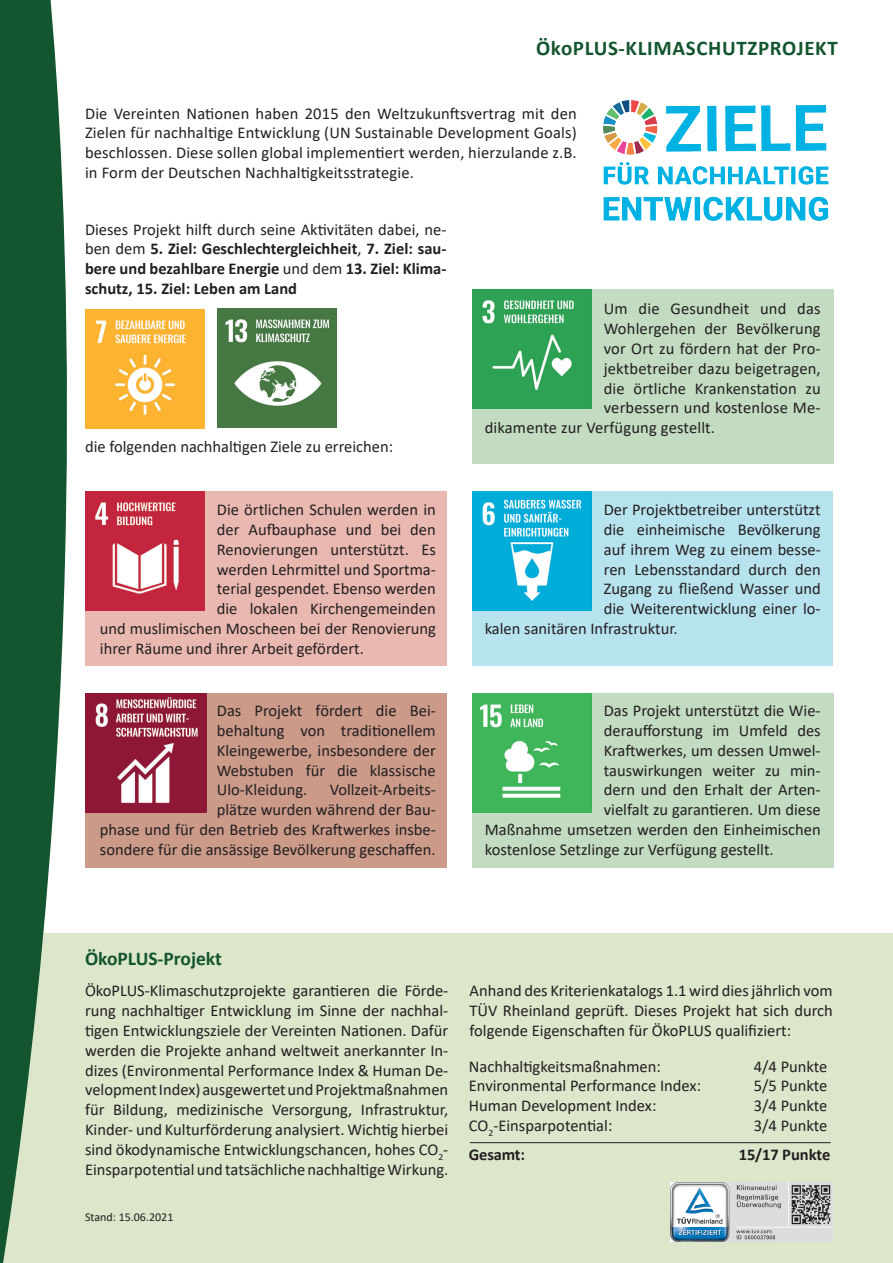
<style>
.page{position:relative;width:893px;height:1263px;background:#fff}
.page>*{position:absolute;margin:0;border:0;box-sizing:border-box;transform-origin:0 0}
.t1{font:700 21px "Calibri";letter-spacing:.03em;color:#13552e}
.t2{font:700 19.5px "Calibri";color:#13552e}
.t3{font:16.5px/19.8px "Calibri";color:#231f20;text-align:justify}
.t4{font:700 16.5px/19.8px "Calibri";color:#231f20;text-align:justify}
.t5{font:12px "Calibri";color:#231f20}
.s1{font-weight:400}
</style>
<div class="page">
<div style="left:85px;top:693px;width:361px;height:174px;background:#cb9a89"></div>
<div style="left:0;top:933px;width:893px;height:330px;background:#dbe6ca"></div>
<img style="left:670px;top:1182px;width:163px;height:59px">
<hr style="left:470px;top:1142px;width:361px;height:1px;background:#231f20">
<div style="left:472px;top:289px;width:361px;height:174px;background:#c2dbc1"></div>
<img style="left:472px;top:289px;width:119px;height:119px">
<img style="left:107px;top:309px;width:97px;height:119px">
<img style="left:217px;top:308px;width:119px;height:119px">
<div style="left:85px;top:491px;width:361px;height:174px;background:#e9b8b0"></div>
<img style="left:107px;top:491px;width:97px;height:119px">
<div style="left:472px;top:491px;width:360px;height:174px;background:#b7e3ef"></div>
<div style="left:472px;top:693px;width:361px;height:174px;background:#c2dbc1"></div>
<img style="left:472px;top:693px;width:119px;height:119px">
<img style="left:603px;top:100px;width:226px;height:121px">
<svg style="left:0;top:0;width:107px;height:1263px"></svg>
<img style="left:472px;top:491px;width:119px;height:119px">
<img style="left:85px;top:693px;width:121px;height:119px">
<p class="t1" style="left:536px;top:33px;width:303px">ÖkoPLUS-KLIMASCHUTZPROJEKT</p>
<p class="t3" style="left:85px;top:103px;width:493px">Die Vereinten Nationen haben 2015 den Weltzukunftsvertrag mit den Zielen für nachhaltige Entwicklung (UN Sustainable Development Goals) beschlossen. Diese sollen global implementiert werden, hierzulande z.B. in Form der Deutschen Nachhaltigkeitsstrategie.</p>
<p class="t4" style="left:85px;top:219px;width:363px"><span class="s1">Dieses Projekt hilft durch seine Aktivitäten dabei, ne&shy;ben dem</span> 5. Ziel: Geschlechtergleichheit<span class="s1">,</span> 7. Ziel: sau&shy;bere und bezahlbare Energie <span class="s1">und dem</span> 13. Ziel: Klima&shy;schutz, 15. Ziel: Leben am Land</p>
<p class="t3" style="left:85px;top:437px;width:310px">die folgenden nachhaltigen Ziele zu erreichen:</p>
<p class="t3" style="left:217px;top:499px;width:220px">Die örtlichen Schulen werden in</p>
<p class="t3" style="left:217px;top:519px;width:220px">der Aufbauphase und bei den</p>
<p class="t3" style="left:217px;top:539px;width:220px">Renovierungen unterstützt. Es</p>
<p class="t3" style="left:217px;top:559px;width:220px">werden Lehrmittel und Sportma-</p>
<p class="t3" style="left:217px;top:579px;width:220px">terial gespendet. Ebenso werden</p>
<p class="t3" style="left:217px;top:598px;width:220px">die lokalen Kirchengemeinden</p>
<p class="t3" style="left:100px;top:618px;width:337px">und muslimischen Moscheen bei der Renovierung</p>
<p class="t3" style="left:100px;top:638px;width:265px">ihrer Räume und ihrer Arbeit gefördert.</p>
<p class="t3" style="left:217px;top:700px;width:220px">Das Projekt fördert die Bei&shy;behaltung von traditionellem Kleingewerbe, insbesondere der Webstuben für die klassische Ulo-Kleidung.</p>
<p class="t3" style="left:100px;top:779px;width:337px;text-align:right">Vollzeit-Arbeits-<br>plätze wurden während der Bau-<br>phase und für den Betrieb des Kraftwerkes insbe&shy;sondere für die ansässige Bevölkerung geschaffen.</p>
<p class="t2" style="left:85px;top:945px;width:138px">ÖkoPLUS-Projekt</p>
<p class="t3" style="left:604px;top:298px;width:218px">Um die Gesundheit und das</p>
<p class="t3" style="left:604px;top:318px;width:218px">Wohlergehen der Bevölkerung</p>
<p class="t3" style="left:604px;top:338px;width:218px">vor Ort zu fördern hat der Pro-</p>
<p class="t3" style="left:604px;top:358px;width:218px">jektbetreiber dazu beigetragen,</p>
<p class="t3" style="left:604px;top:378px;width:218px">die örtliche Krankenstation zu</p>
<p class="t3" style="left:604px;top:397px;width:218px">verbessern und kostenlose Me-</p>
<p class="t3" style="left:485px;top:417px;width:232px">dikamente zur Verfügung gestellt.</p>
<p class="t3" style="left:604px;top:499px;width:218px">Der Projektbetreiber unterstützt</p>
<p class="t3" style="left:604px;top:519px;width:218px">die einheimische Bevölkerung</p>
<p class="t3" style="left:604px;top:539px;width:218px">auf ihrem Weg zu einem besse-</p>
<p class="t3" style="left:604px;top:559px;width:218px">ren Lebensstandard durch den</p>
<p class="t3" style="left:604px;top:579px;width:218px">Zugang zu fließend Wasser und</p>
<p class="t3" style="left:604px;top:598px;width:218px">die Weiterentwicklung einer lo-</p>
<p class="t3" style="left:485px;top:618px;width:194px">kalen sanitären Infrastruktur.</p>
<p class="t3" style="left:604px;top:700px;width:218px">Das Projekt unterstützt die Wie-</p>
<p class="t3" style="left:604px;top:720px;width:218px">deraufforstung im Umfeld des</p>
<p class="t3" style="left:604px;top:740px;width:218px">Kraftwerkes, um dessen Umwel-</p>
<p class="t3" style="left:604px;top:760px;width:218px">tauswirkungen weiter zu min-</p>
<p class="t3" style="left:604px;top:779px;width:218px">dern und den Erhalt der Arten-</p>
<p class="t3" style="left:604px;top:799px;width:218px">vielfalt zu garantieren. Um diese</p>
<p class="t3" style="left:485px;top:819px;width:337px">Maßnahme umsetzen werden den Einheimischen</p>
<p class="t3" style="left:485px;top:839px;width:290px">kostenlose Setzlinge zur Verfügung gestellt.</p>
<p class="t3" style="left:85px;top:980px;width:365px">ÖkoPLUS-Klimaschutzprojekte garantieren die Förde&shy;rung nachhaltiger Entwicklung im Sinne der nachhal&shy;tigen Entwicklungsziele der Vereinten Nationen. Dafür werden die Projekte anhand weltweit anerkannter In&shy;dizes (Environmental Performance Index &amp; Human De&shy;velopment Index) ausgewertet und Projektmaßnahmen für Bildung, medizinische Versorgung, Infrastruktur, Kinder- und Kulturförderung analysiert. Wichtig hierbei sind ökodynamische Entwicklungschancen, hohes CO<sub>2</sub>- Einsparpotential und tatsächliche nachhaltige Wirkung.</p>
<p class="t3" style="left:470px;top:980px;width:365px">Anhand des Kriterienkatalogs 1.1 wird dies jährlich vom TÜV Rheinland geprüft. Dieses Projekt hat sich durch folgende Eigenschaften für ÖkoPLUS qualifiziert:</p>
<p class="t3" style="left:469px;top:1056px;width:193px">Nachhaltigkeitsmaßnahmen:</p>
<p class="t3" style="left:754px;top:1056px;width:75px">4/4 Punkte</p>
<p class="t3" style="left:469px;top:1075px;width:234px">Environmental Performance Index:</p>
<p class="t3" style="left:754px;top:1075px;width:75px">5/5 Punkte</p>
<p class="t3" style="left:469px;top:1095px;width:189px">Human Development Index:</p>
<p class="t3" style="left:754px;top:1095px;width:75px">3/4 Punkte</p>
<p class="t3" style="left:469px;top:1115px;width:145px">CO<sub>2</sub>-Einsparpotential:</p>
<p class="t3" style="left:754px;top:1115px;width:75px">3/4 Punkte</p>
<p class="t4" style="left:469px;top:1144px;width:58px">Gesamt:</p>
<p class="t4" style="left:739px;top:1144px;width:93px">15/17 Punkte</p>
<p class="t5" style="left:85px;top:1208px;width:90px">Stand: 15.06.2021</p>
</div>
